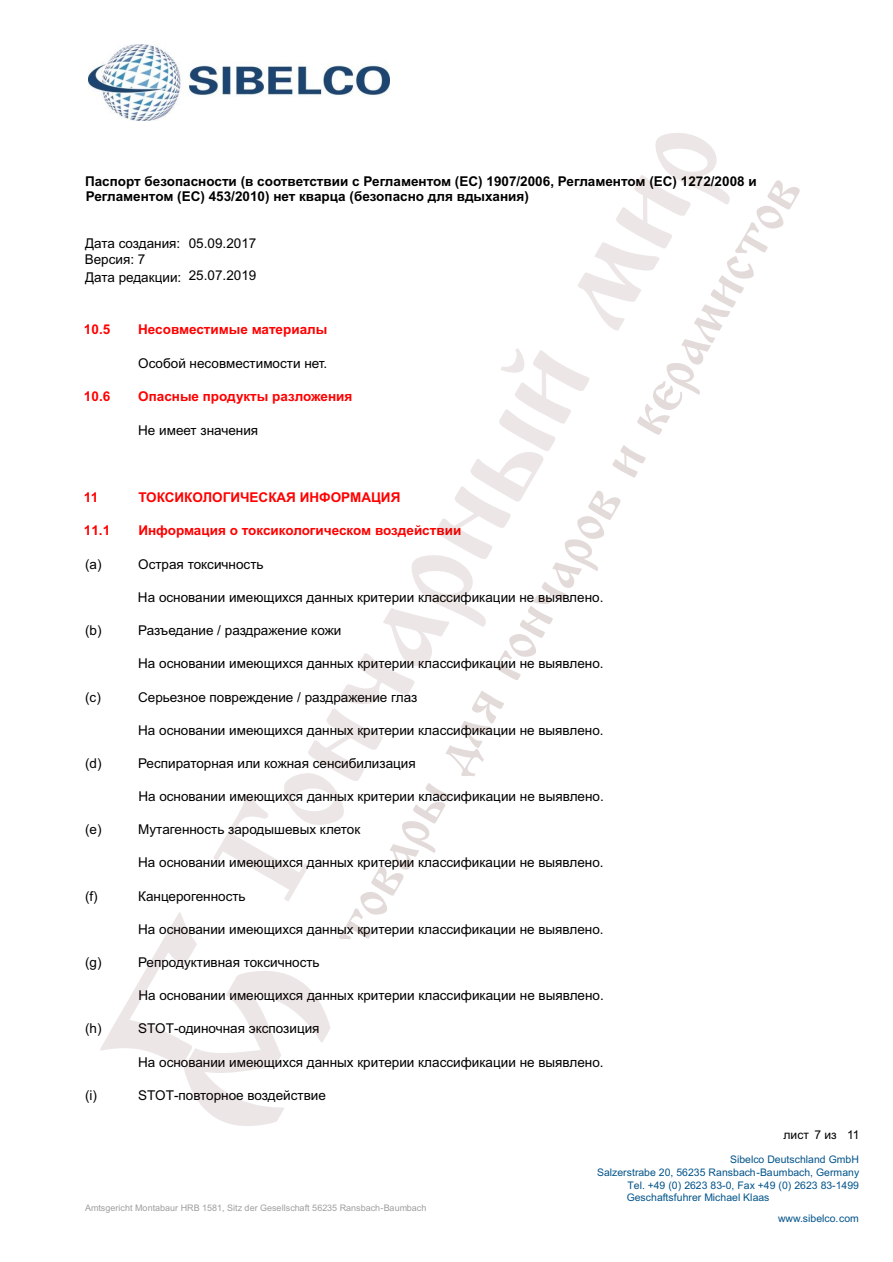
<style>
.page{position:relative;width:893px;height:1262px;background:#fff}
.page>*{position:absolute;margin:0;border:0;box-sizing:border-box;transform-origin:0 0}
.t1{font:13.5px/17px "Arial";color:#000}
.t2{font:700 13.5px/15.5px "Arial";color:#000}
.t3{font:700 13.5px "Arial";color:#f00}
.t4{font:12px "Arial";color:#000}
.t5{font:10.5px "Arial";color:#03548a}
.t6{font:9px "Arial";color:#9f9f9f}
</style>
<div class="page">
<img style="left:89px;top:44px;width:300px;height:77px">
<svg style="left:213px;top:133px;width:504px;height:768px"></svg>
<svg style="left:100px;top:912px;width:230px;height:214px"></svg>
<svg style="left:339px;top:445px;width:306px;height:494px"></svg>
<svg style="left:637px;top:180px;width:162px;height:255px"></svg>
<p class="t2" style="left:85px;top:174px;width:673px">Паспорт безопасности (в соответствии с Регламентом (ЕС) 1907/2006, Регламентом (ЕС) 1272/2008 и<br>Регламентом (ЕС) 453/2010) нет кварца (безопасно для вдыхания)</p>
<p class="t1" style="left:85px;top:236px;width:173px">Дата создания: 05.09.2017<br>Версия: 7<br>Дата редакции: 25.07.2019</p>
<p class="t3" style="left:84px;top:325px;width:28px">10.5</p>
<p class="t3" style="left:138px;top:325px;width:191px">Несовместимые материалы</p>
<p class="t1" style="left:138px;top:356px;width:191px">Особой несовместимости нет.</p>
<p class="t3" style="left:84px;top:391px;width:28px">10.6</p>
<p class="t3" style="left:138px;top:391px;width:216px">Опасные продукты разложения</p>
<p class="t1" style="left:138px;top:423px;width:122px">Не имеет значения</p>
<p class="t3" style="left:84px;top:492px;width:16px">11</p>
<p class="t3" style="left:138px;top:492px;width:263px">ТОКСИКОЛОГИЧЕСКАЯ ИНФОРМАЦИЯ</p>
<p class="t3" style="left:84px;top:525px;width:28px">11.1</p>
<p class="t3" style="left:138px;top:525px;width:324px">Информация о токсикологическом воздействии</p>
<p class="t1" style="left:85px;top:557px;width:18px">(a)</p>
<p class="t1" style="left:138px;top:557px;width:127px">Острая токсичность</p>
<p class="t1" style="left:138px;top:590px;width:467px">На основании имеющихся данных критерии классификации не выявлено.</p>
<p class="t1" style="left:85px;top:623px;width:18px">(b)</p>
<p class="t1" style="left:138px;top:623px;width:205px">Разъедание / раздражение кожи</p>
<p class="t1" style="left:138px;top:656px;width:467px">На основании имеющихся данных критерии классификации не выявлено.</p>
<p class="t1" style="left:85px;top:689px;width:17px">(c)</p>
<p class="t1" style="left:138px;top:689px;width:280px">Серьезное повреждение / раздражение глаз</p>
<p class="t1" style="left:138px;top:722px;width:467px">На основании имеющихся данных критерии классификации не выявлено.</p>
<p class="t1" style="left:85px;top:756px;width:18px">(d)</p>
<p class="t1" style="left:138px;top:756px;width:279px">Респираторная или кожная сенсибилизация</p>
<p class="t1" style="left:138px;top:789px;width:467px">На основании имеющихся данных критерии классификации не выявлено.</p>
<p class="t1" style="left:85px;top:822px;width:18px">(e)</p>
<p class="t1" style="left:138px;top:822px;width:224px">Мутагенность зародышевых клеток</p>
<p class="t1" style="left:138px;top:855px;width:467px">На основании имеющихся данных критерии классификации не выявлено.</p>
<p class="t1" style="left:85px;top:888px;width:14px">(f)</p>
<p class="t1" style="left:138px;top:888px;width:109px">Канцерогенность</p>
<p class="t1" style="left:138px;top:921px;width:467px">На основании имеющихся данных критерии классификации не выявлено.</p>
<p class="t1" style="left:85px;top:955px;width:18px">(g)</p>
<p class="t1" style="left:138px;top:955px;width:183px">Репродуктивная токсичность</p>
<p class="t1" style="left:138px;top:988px;width:467px">На основании имеющихся данных критерии классификации не выявлено.</p>
<p class="t1" style="left:85px;top:1021px;width:18px">(h)</p>
<p class="t1" style="left:138px;top:1021px;width:183px">STOT-одиночная экспозиция</p>
<p class="t1" style="left:138px;top:1054px;width:467px">На основании имеющихся данных критерии классификации не выявлено.</p>
<p class="t1" style="left:85px;top:1087px;width:13px">(i)</p>
<p class="t1" style="left:138px;top:1087px;width:189px">STOT-повторное воздействие</p>
<p class="t4" style="left:783px;top:1130px;width:78px">лист 7 из 11</p>
<p class="t6" style="left:85px;top:1204px;width:343px">Amtsgericht Montabaur HRB 1581, Sitz der Gesellschaft 56235 Ransbach-Baumbach</p>
<p class="t5" style="left:730px;top:1155px;width:130px">Sibelco Deutschland GmbH</p>
<p class="t5" style="left:597px;top:1168px;width:264px">Salzerstrabe 20, 56235 Ransbach-Baumbach, Germany</p>
<p class="t5" style="left:627px;top:1181px;width:233px">Tel. +49 (0) 2623 83-0, Fax +49 (0) 2623 83-1499</p>
<p class="t5" style="left:626px;top:1193px;width:144px">Geschaftsfuhrer Michael Klaas</p>
<p class="t5" style="left:778px;top:1214px;width:82px">www.sibelco.com</p>
</div>
